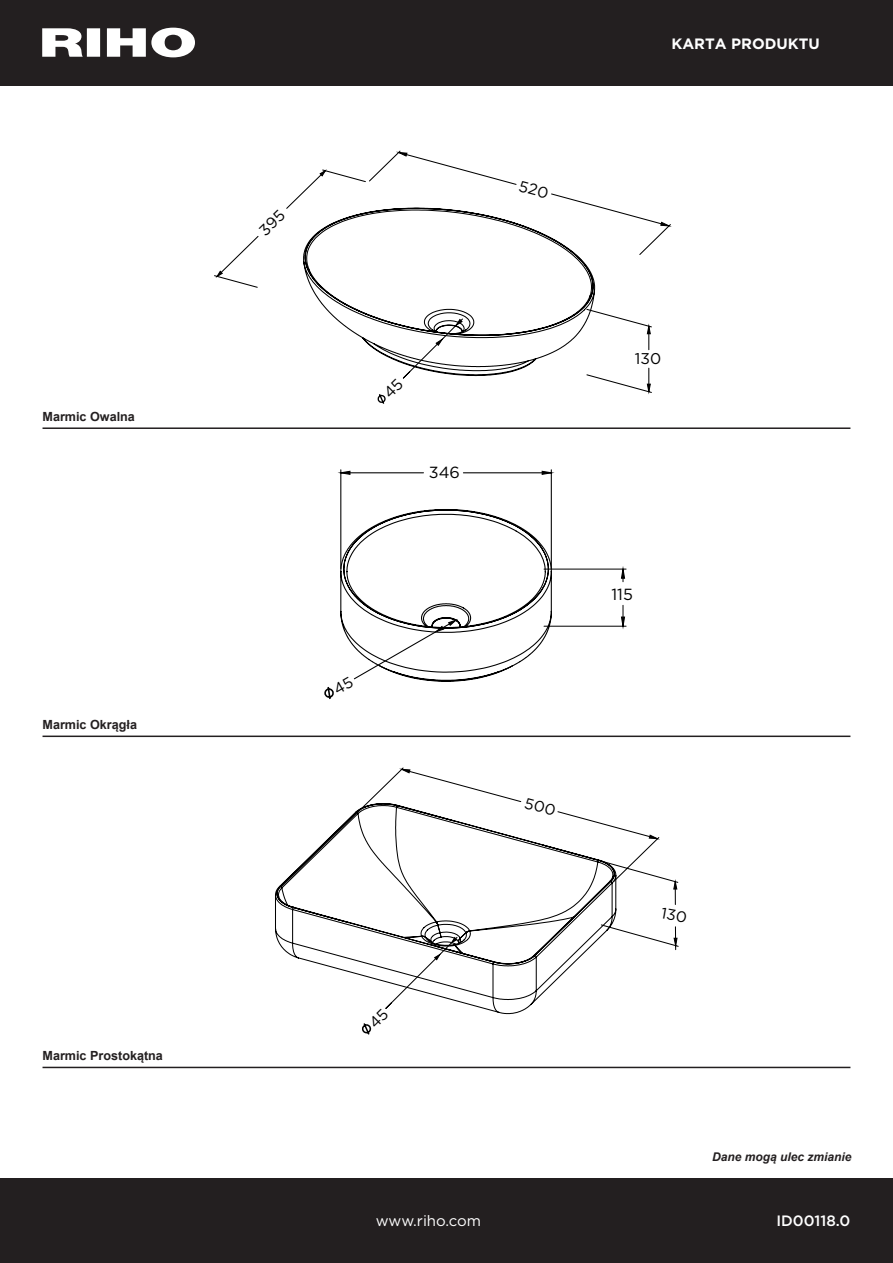
<style>
.page{position:relative;width:893px;height:1263px;background:#fff}
.page>*{position:absolute;margin:0;border:0;box-sizing:border-box;transform-origin:0 0}
.t1{font:16.05px "Gotham";color:#000}
.t2{font:15.6px "Gotham";color:#000}
.t3{font:700 15px "Gotham";color:#fff}
.t4{font:15px "Gotham";color:#fff}
.t5{font:500 15px "Gotham";color:#fff}
.t6{font:700 12.6px "Arial";color:#231f20}
.t7{font:italic 700 12px "Arial";color:#231f20}
</style>
<div class="page">
<div style="left:0;top:0;width:893px;height:85px;background:#231f20"></div>
<svg style="left:42px;top:28px;width:153px;height:29px"></svg>
<div style="left:0;top:1178px;width:893px;height:85px;background:#231f20"></div>
<svg style="left:366px;top:767px;width:313px;height:184px"></svg>
<svg style="left:275px;top:803px;width:342px;height:212px"></svg>
<hr style="left:544px;top:569px;width:82px;height:1px;background:#000">
<hr style="left:544px;top:626px;width:82px;height:1px;background:#000">
<svg style="left:621px;top:569px;width:3px;height:57px"></svg>
<svg style="left:214px;top:150px;width:458px;height:244px"></svg>
<svg style="left:647px;top:326px;width:3px;height:66px"></svg>
<svg style="left:303px;top:207px;width:293px;height:170px"></svg>
<hr style="left:43px;top:427px;width:807px;height:2px;background:#231f20">
<hr style="left:43px;top:735px;width:807px;height:2px;background:#231f20">
<hr style="left:43px;top:1067px;width:807px;height:1px;background:#231f20">
<svg style="left:402px;top:769px;width:255px;height:70px"></svg>
<svg style="left:361px;top:1008px;width:28px;height:27px"></svg>
<svg style="left:661px;top:882px;width:18px;height:64px"></svg>
<svg style="left:324px;top:469px;width:228px;height:231px"></svg>
<svg style="left:399px;top:152px;width:270px;height:74px"></svg>
<svg style="left:217px;top:171px;width:108px;height:105px"></svg>
<svg style="left:377px;top:378px;width:27px;height:26px"></svg>
<p class="t6" style="left:43px;top:407px;width:94px">Marmic Owalna</p>
<p class="t6" style="left:43px;top:715px;width:96px">Marmic Okrągła</p>
<p class="t6" style="left:43px;top:1046px;width:122px">Marmic Prostokątna</p>
<p class="t1" style="left:429px;top:462px;width:33px">346</p>
<p class="t3" style="left:671px;top:35px;width:150px">KARTA PRODUKTU</p>
<p class="t2" style="left:635px;top:349px;width:28px">130</p>
<p class="t1" style="left:611px;top:584px;width:23px">115</p>
<p class="t7" style="left:712px;top:1148px;width:141px">Dane mogą ulec zmianie</p>
<p class="t4" style="left:376px;top:1211px;width:107px">www.riho.com</p>
<p class="t5" style="left:776px;top:1211px;width:76px">ID00118.0</p>
</div>
